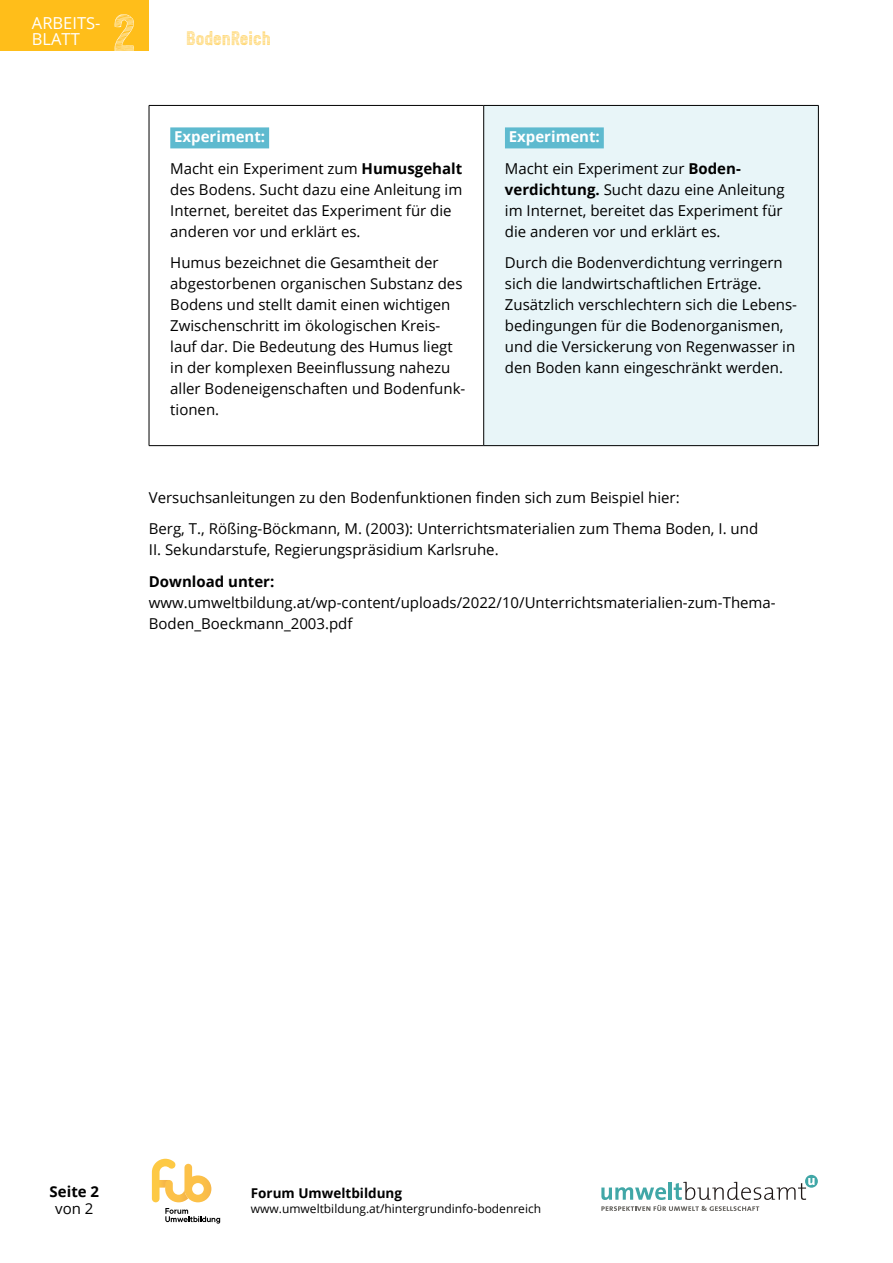
<style>
.page{position:relative;width:893px;height:1263px;background:#fff}
.page>*{position:absolute;margin:0;border:0;box-sizing:border-box;transform-origin:0 0}
.t1{font:52.5px "Festivo LC Sketch 3";color:#fff}
.t2{font:19.5px "Festivo LC Sketch 3";color:#ffbe1a}
.t3{font:16.5px/16.5px "Open Sans";color:#fff}
.t4{font:15px/21px "Open Sans";color:#000}
.t5{font:700 15px "Open Sans";color:#000}
.t6{font:700 13.5px "Open Sans";color:#000}
.t7{font:12px "Open Sans";color:#000}
.s1{font-weight:700;color:#fff}
.s2{font-weight:700}
</style>
<div class="page">
<svg style="left:805px;top:1175px;width:13px;height:13px"></svg>
<svg style="left:601px;top:1178px;width:213px;height:33px"></svg>
<div style="left:0;top:0;width:149px;height:51px;background:#ffbe1a"></div>
<svg style="left:165px;top:1208px;width:55px;height:15px"></svg>
<svg style="left:152px;top:1159px;width:59px;height:43px"></svg>
<div style="left:484px;top:105px;width:334px;height:341px;background:#e8f5f8"></div>
<hr style="left:149px;top:105px;width:335px;height:1px;background:#000">
<hr style="left:149px;top:106px;width:1px;height:339px;background:#000">
<hr style="left:484px;top:105px;width:335px;height:1px;background:#000">
<hr style="left:483px;top:106px;width:1px;height:339px;background:#000">
<hr style="left:818px;top:106px;width:1px;height:339px;background:#000">
<hr style="left:149px;top:445px;width:335px;height:1px;background:#000">
<hr style="left:484px;top:445px;width:335px;height:1px;background:#000">
<div style="left:170px;top:127px;width:99px;height:21px;background:#5ebacf"></div>
<div style="left:505px;top:127px;width:99px;height:21px;background:#5ebacf"></div>
<p class="t3" style="left:32px;top:14px;width:70px">ARBEITS-<br>BLATT</p>
<h1 class="t1" style="left:113px;top:2px;width:24px">2</h1>
<h2 class="t2" style="left:186px;top:26px;width:86px">BodenReich</h2>
<p class="t4" style="left:170px;top:121px;width:294px;line-height:31.5px"><span class="s1">Experiment:<br></span>Macht ein Experiment zum <span class="s2">Humusgehalt</span></p>
<p class="t4" style="left:170px;top:179px;width:293px">des Bodens. Sucht dazu eine Anleitung im<br>Internet, bereitet das Experiment für die anderen vor und erklärt es.</p>
<p class="t4" style="left:170px;top:252px;width:297px">Humus bezeichnet die Gesamtheit der abgestorbenen organischen Substanz des Bodens und stellt damit einen wichtigen Zwischenschritt im ökologischen Kreis&shy;lauf dar. Die Bedeutung des Humus liegt in der komplexen Beeinflussung nahezu aller Bodeneigenschaften und Bodenfunk&shy;tionen.</p>
<p class="t4" style="left:505px;top:121px;width:237px;line-height:31.5px"><span class="s1">Experiment:<br></span>Macht ein Experiment zur <span class="s2">Boden-</span></p>
<p class="t4" style="left:505px;top:179px;width:281px"><span class="s2">verdichtung.</span> Sucht dazu eine Anleitung im Internet, bereitet das Experiment für die anderen vor und erklärt es.</p>
<p class="t4" style="left:505px;top:252px;width:293px">Durch die Bodenverdichtung verringern sich die landwirtschaftlichen Erträge.<br>Zusätzlich verschlechtern sich die Lebens&shy;bedingungen für die Bodenorganismen, und die Versickerung von Regenwasser in den Boden kann eingeschränkt werden.</p>
<p class="t4" style="left:149px;top:481px;width:611px;line-height:31.5px">Versuchsanleitungen zu den Bodenfunktionen finden sich zum Beispiel hier:<br>Berg, T., Rößing-Böckmann, M. (2003): Unterrichtsmaterialien zum Thema Boden, I. und</p>
<p class="t4" style="left:149px;top:539px;width:351px">II. Sekundarstufe, Regierungspräsidium Karlsruhe.</p>
<p class="t5" style="left:149px;top:571px;width:127px">Download unter:</p>
<p class="t4" style="left:149px;top:591px;width:628px">www.umweltbildung.at/wp-content/uploads/2022/10/Unterrichtsmaterialien-zum-Thema-<br>Boden_Boeckmann_2003.pdf</p>
<p class="t5" style="left:50px;top:1181px;width:51px">Seite 2</p>
<p class="t4" style="left:55px;top:1197px;width:40px">von 2</p>
<p class="t6" style="left:251px;top:1183px;width:153px">Forum Umweltbildung</p>
<p class="t7" style="left:251px;top:1200px;width:292px">www.umweltbildung.at/hintergrundinfo-bodenreich</p>
</div>
